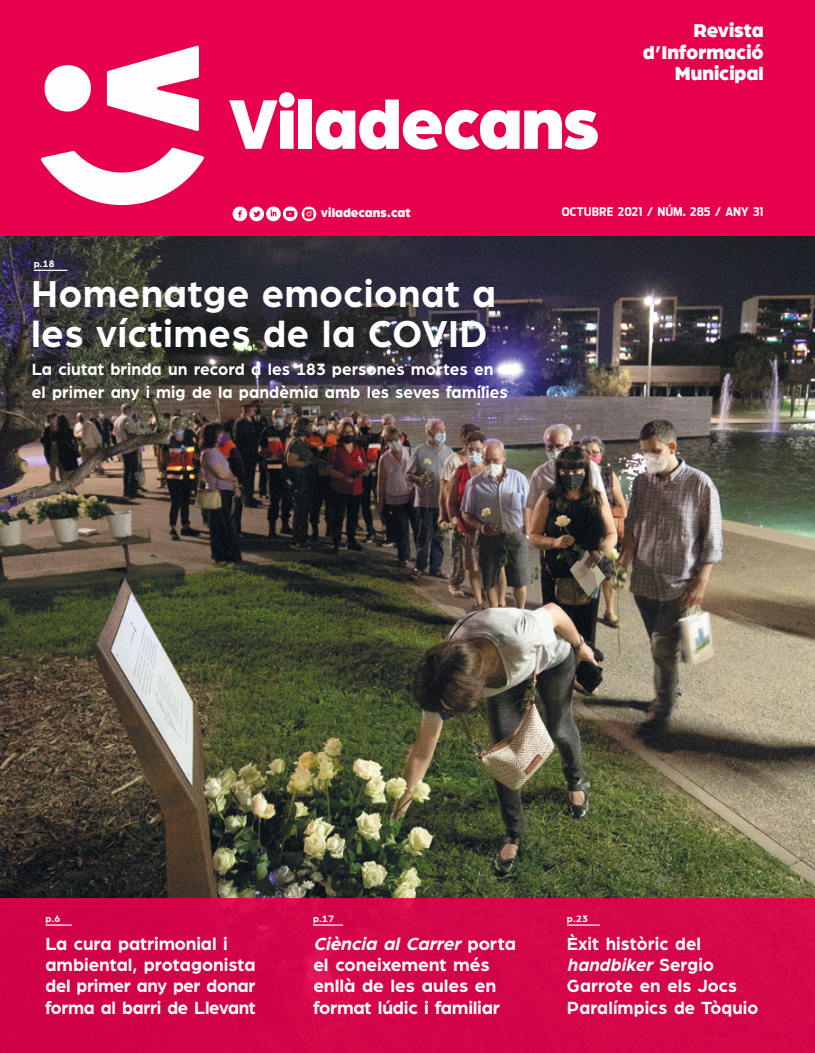
<style>
.page{position:relative;width:815px;height:1053px;background:#fff}
.page>*{position:absolute;margin:0;border:0;box-sizing:border-box;transform-origin:0 0}
.t1{font:700 40px/40px "Arboria";letter-spacing:.015em;color:#fff}
.t2{font:900 20px/21.2px "Arboria";color:#fff;text-align:right}
.t3{font:700 18.75px/21.2px "Arboria";letter-spacing:-.005em;color:#fff}
.t4{font:700 18.75px/21.2px "Arboria";letter-spacing:-.005em;color:#fff;scale:.96 1}
.t5{font:700 17.5px/22.5px "Arboria";letter-spacing:.005em;color:#fff;scale:.96 1}
.t6{font:900 13.12px "Arboria";color:#fff}
.t7{font:700 11.88px "Antenna Cond";color:#fff}
.t8{font:700 10px "Arboria";color:#fff}
.s1{font-style:italic}
</style>
<div class="page">
<img style="left:0;top:235px;width:815px;height:663px">
<div style="left:0;top:0;width:815px;height:235px;background:#e7004c"></div>
<div style="left:0;top:898px;width:815px;height:154px;background:#d40548"></div>
<div style="left:45px;top:65px;width:46px;height:46px;background:#fefefe;border-radius:50%"></div>
<svg style="left:107px;top:45px;width:92px;height:86px"></svg>
<svg style="left:40px;top:147px;width:164px;height:58px"></svg>
<svg style="left:229px;top:92px;width:66px;height:57px"></svg>
<div style="left:298px;top:100px;width:14px;height:49px;background:#fefefe"></div>
<svg style="left:316px;top:100px;width:282px;height:49px"></svg>
<svg style="left:45px;top:924px;width:27px;height:1px"></svg>
<hr style="left:313px;top:924px;width:30px;height:1px;background:#fff">
<hr style="left:567px;top:924px;width:33px;height:1px;background:#fff">
<svg style="left:233px;top:206px;width:83px;height:15px"></svg>
<hr style="left:34px;top:270px;width:34px;height:1px;background:#fff">
<p class="t8" style="left:34px;top:256px;width:22px">p.18</p>
<p class="t6" style="left:321px;top:203px;width:91px">viladecans.cat</p>
<h1 class="t1" style="left:31px;top:271px;width:466px">Homenatge emocionat a les víctimes de la COVID</h1>
<p class="t5" style="left:32px;top:357px;width:497px">La ciutat brinda un record a les 183 persones mortes en el primer any i mig de la pandèmia amb les seves famílies</p>
<p class="t2" style="left:643px;top:18px;width:123px">Revista d’Informació<br>Municipal</p>
<p class="t7" style="left:562px;top:204px;width:203px">OCTUBRE 2021 / NÚM. 285 / ANY 31</p>
<p class="t8" style="left:45px;top:911px;width:16px">p.6</p>
<p class="t3" style="left:45px;top:931px;width:212px">La cura patrimonial i ambiental, protagonista del primer any per donar forma al barri de Llevant</p>
<p class="t8" style="left:313px;top:911px;width:22px">p.17</p>
<p class="t3" style="left:313px;top:931px;width:204px"><span class="s1">Ciència al Carrer</span> p o r t a el coneixement més enllà de les aules en format lúdic i familiar</p>
<p class="t8" style="left:567px;top:911px;width:22px">p.23</p>
<p class="t4" style="left:567px;top:931px;width:201px">Èxit històric del <span class="s1">handbiker</span> S e r g i o<br>Garrote en els Jocs<br>Paralímpics de Tòquio</p>
</div>
